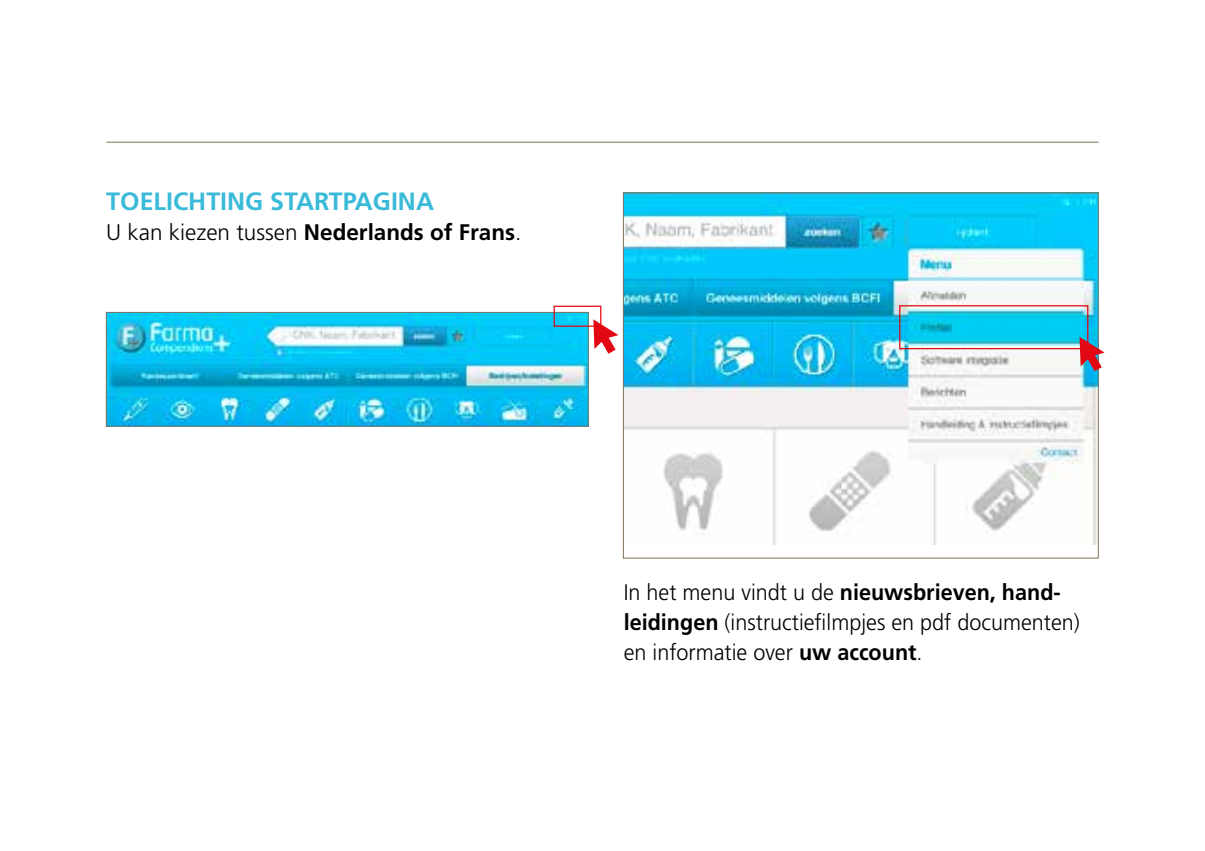
<style>
.page{position:relative;width:1205px;height:851px;background:#fff}
.page>*{position:absolute;margin:0;border:0;box-sizing:border-box;transform-origin:0 0}
.t1{font:700 25px "Frutiger";color:#3abad9}
.t2{font:300 22.5px/30px "Frutiger";color:#000;scale:.96 1}
.t3{font:300 22.5px "Frutiger";color:#000}
.s1{font-weight:700}
</style>
<div class="page">
<img style="left:625px;top:194px;width:471px;height:351px">
<img style="left:108px;top:314px;width:479px;height:110px">
<div style="left:106px;top:312px;width:483px;height:114px;border:1px solid #80715d"></div>
<hr style="left:106px;top:142px;width:992px;height:1px;background:#80715d">
<div style="left:553px;top:305px;width:48px;height:22px;border:1px solid #e30613"></div>
<svg style="left:593px;top:319px;width:25px;height:35px"></svg>
<div style="left:899px;top:305px;width:189px;height:44px;border:1px solid #e30613"></div>
<svg style="left:1079px;top:337px;width:25px;height:34px"></svg>
<p class="t1" style="left:106px;top:187px;width:329px">TOELICHTING STARTPAGINA</p>
<p class="t3" style="left:106px;top:220px;width:417px">U kan kiezen tussen <span class="s1">Nederlands of Frans</span>.</p>
<p class="t2" style="left:624px;top:577px;width:477px">In het menu vindt u de <span class="s1">nieuwsbrieven, hand&shy;leidingen</span> (instructiefilmpjes en pdf documenten) en informatie over <span class="s1">uw account</span>.</p>
</div>
